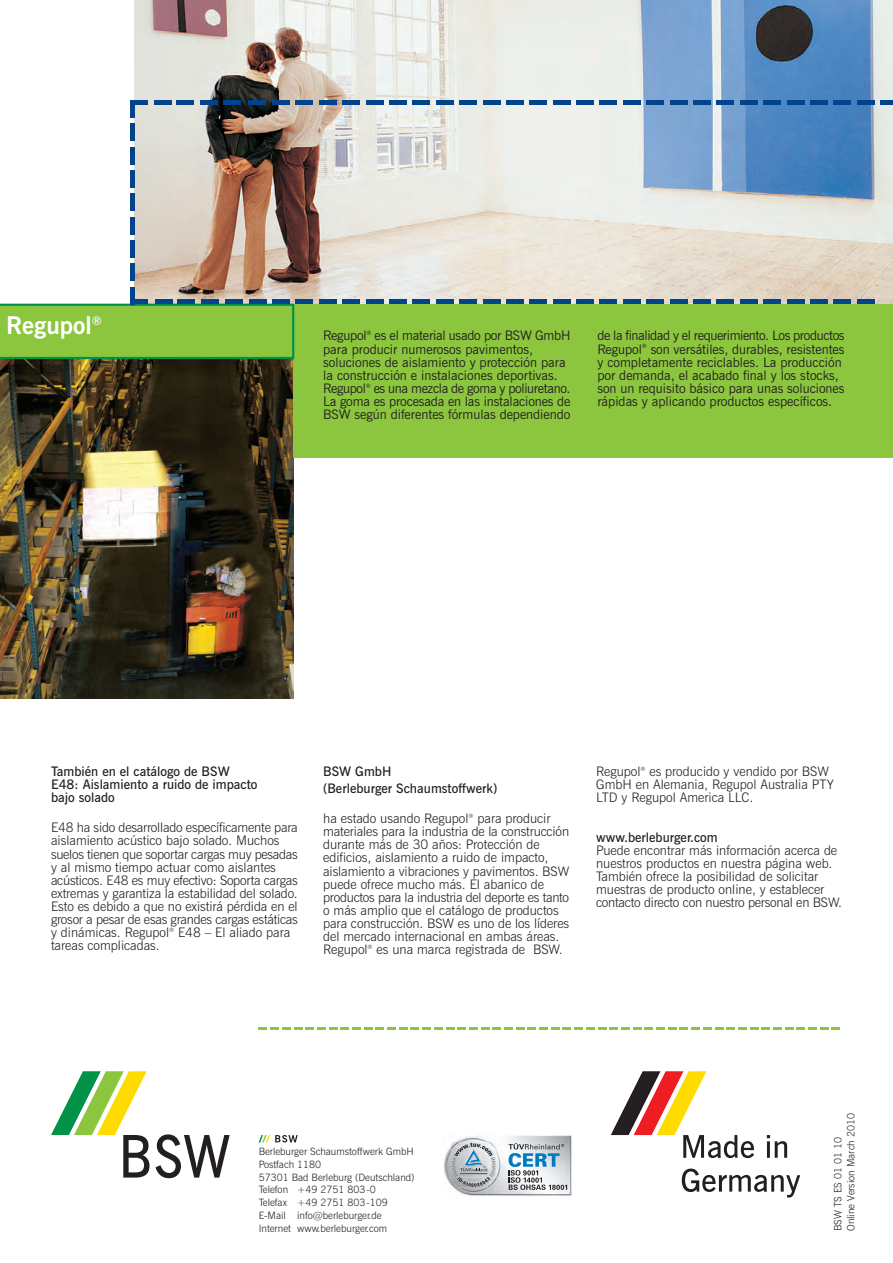
<style>
.page{position:relative;width:893px;height:1263px;background:#fff}
.page>*{position:absolute;margin:0;border:0;box-sizing:border-box;transform-origin:0 0}
.t1{font:700 24.45px "News Gothic BT";color:#fff}
.t2{font:300 13.2px/13.2px "News Gothic BT";color:#231f20}
.t3{font:13.2px/13px "News Gothic BT";color:#231f20}
.t4{font:600 13.2px/13.2px "News Gothic BT";color:#231f20}
.t5{font:300 10.2px/12.8px "News Gothic BT";color:#231f20}
.t6{font:300 10.05px/12.8px "News Gothic BT";color:#231f20}
</style>
<div class="page">
<img style="left:0;top:359px;width:293px;height:339px">
<img style="left:135px;top:0;width:757px;height:304px">
<img style="left:892px;top:0;width:1px;height:458px">
<hr style="left:892px;top:253px;width:1px;height:51px;background:#01448c">
<div style="left:293px;top:304px;width:600px;height:153px;background:#8bc63e"></div>
<svg style="left:0;top:304px;width:294px;height:55px;background:#80c13e"></svg>
<svg style="left:259px;top:1135px;width:39px;height:7px"></svg>
<img style="left:444px;top:1135px;width:128px;height:61px">
<svg style="left:508px;top:1143px;width:59px;height:47px"></svg>
<img style="left:451px;top:1142px;width:45px;height:35px">
<img style="left:456px;top:1187px;width:35px;height:1px">
<svg style="left:452px;top:1143px;width:43px;height:44px;background:#acb6bd"></svg>
<svg style="left:156px;top:1134px;width:74px;height:44px"></svg>
<svg style="left:51px;top:1071px;width:98px;height:106px"></svg>
<svg style="left:682px;top:1168px;width:118px;height:29px"></svg>
<svg style="left:767px;top:1135px;width:20px;height:23px"></svg>
<svg style="left:611px;top:1071px;width:143px;height:87px"></svg>
<hr style="left:881px;top:100px;width:12px;height:4px;background:#01448c">
<hr style="left:857px;top:100px;width:17px;height:4px;background:#01448c">
<hr style="left:834px;top:100px;width:17px;height:4px;background:#01448c">
<hr style="left:810px;top:100px;width:17px;height:4px;background:#01448c">
<hr style="left:787px;top:100px;width:17px;height:4px;background:#01448c">
<hr style="left:764px;top:100px;width:17px;height:4px;background:#01448c">
<hr style="left:740px;top:100px;width:17px;height:4px;background:#01448c">
<hr style="left:717px;top:100px;width:17px;height:4px;background:#01448c">
<hr style="left:693px;top:100px;width:17px;height:4px;background:#01448c">
<hr style="left:670px;top:100px;width:17px;height:4px;background:#01448c">
<hr style="left:647px;top:100px;width:17px;height:4px;background:#01448c">
<hr style="left:623px;top:100px;width:17px;height:4px;background:#01448c">
<hr style="left:600px;top:100px;width:17px;height:4px;background:#01448c">
<hr style="left:577px;top:100px;width:17px;height:4px;background:#01448c">
<hr style="left:553px;top:100px;width:17px;height:4px;background:#01448c">
<hr style="left:530px;top:100px;width:17px;height:4px;background:#01448c">
<hr style="left:506px;top:100px;width:17px;height:4px;background:#01448c">
<hr style="left:483px;top:100px;width:17px;height:4px;background:#01448c">
<hr style="left:460px;top:100px;width:17px;height:4px;background:#01448c">
<hr style="left:436px;top:100px;width:17px;height:4px;background:#01448c">
<hr style="left:413px;top:100px;width:17px;height:4px;background:#01448c">
<hr style="left:389px;top:100px;width:17px;height:4px;background:#01448c">
<hr style="left:366px;top:100px;width:17px;height:4px;background:#01448c">
<hr style="left:343px;top:100px;width:17px;height:4px;background:#01448c">
<hr style="left:319px;top:100px;width:17px;height:4px;background:#01448c">
<hr style="left:296px;top:100px;width:17px;height:4px;background:#01448c">
<hr style="left:273px;top:100px;width:17px;height:4px;background:#01448c">
<hr style="left:200px;top:100px;width:17px;height:4px;background:#01448c">
<hr style="left:177px;top:100px;width:17px;height:4px;background:#01448c">
<hr style="left:154px;top:100px;width:17px;height:4px;background:#01448c">
<hr style="left:130px;top:100px;width:17px;height:4px;background:#01448c">
<div style="left:130px;top:194px;width:5px;height:17px;background:#01448c"></div>
<div style="left:130px;top:170px;width:5px;height:17px;background:#01448c"></div>
<div style="left:130px;top:147px;width:5px;height:17px;background:#01448c"></div>
<div style="left:130px;top:124px;width:5px;height:17px;background:#01448c"></div>
<div style="left:130px;top:100px;width:5px;height:17px;background:#01448c"></div>
<div style="left:130px;top:217px;width:5px;height:17px;background:#01448c"></div>
<div style="left:130px;top:241px;width:5px;height:17px;background:#01448c"></div>
<div style="left:130px;top:264px;width:5px;height:17px;background:#01448c"></div>
<hr style="left:224px;top:100px;width:17px;height:4px;background:#01448c">
<hr style="left:248px;top:100px;width:17px;height:4px;background:#01448c">
<div style="left:130px;top:287px;width:5px;height:17px;background:#01448c"></div>
<hr style="left:130px;top:300px;width:17px;height:4px;background:#01448c">
<hr style="left:201px;top:300px;width:17px;height:4px;background:#01448c">
<hr style="left:178px;top:300px;width:17px;height:4px;background:#01448c">
<hr style="left:155px;top:300px;width:17px;height:4px;background:#01448c">
<hr style="left:250px;top:300px;width:17px;height:4px;background:#01448c">
<hr style="left:225px;top:300px;width:17px;height:4px;background:#01448c">
<hr style="left:857px;top:300px;width:17px;height:4px;background:#01448c">
<hr style="left:834px;top:300px;width:17px;height:4px;background:#01448c">
<hr style="left:810px;top:300px;width:17px;height:4px;background:#01448c">
<hr style="left:787px;top:300px;width:17px;height:4px;background:#01448c">
<hr style="left:764px;top:300px;width:17px;height:4px;background:#01448c">
<hr style="left:740px;top:300px;width:17px;height:4px;background:#01448c">
<hr style="left:717px;top:300px;width:17px;height:4px;background:#01448c">
<hr style="left:693px;top:300px;width:17px;height:4px;background:#01448c">
<hr style="left:670px;top:300px;width:17px;height:4px;background:#01448c">
<hr style="left:647px;top:300px;width:17px;height:4px;background:#01448c">
<hr style="left:623px;top:300px;width:17px;height:4px;background:#01448c">
<hr style="left:600px;top:300px;width:17px;height:4px;background:#01448c">
<hr style="left:577px;top:300px;width:17px;height:4px;background:#01448c">
<hr style="left:553px;top:300px;width:17px;height:4px;background:#01448c">
<hr style="left:530px;top:300px;width:17px;height:4px;background:#01448c">
<hr style="left:506px;top:300px;width:17px;height:4px;background:#01448c">
<hr style="left:483px;top:300px;width:17px;height:4px;background:#01448c">
<hr style="left:460px;top:300px;width:17px;height:4px;background:#01448c">
<hr style="left:436px;top:300px;width:17px;height:4px;background:#01448c">
<hr style="left:413px;top:300px;width:17px;height:4px;background:#01448c">
<hr style="left:389px;top:300px;width:17px;height:4px;background:#01448c">
<hr style="left:366px;top:300px;width:17px;height:4px;background:#01448c">
<hr style="left:343px;top:300px;width:17px;height:4px;background:#01448c">
<hr style="left:319px;top:300px;width:17px;height:4px;background:#01448c">
<hr style="left:296px;top:300px;width:17px;height:4px;background:#01448c">
<hr style="left:273px;top:300px;width:17px;height:4px;background:#01448c">
<svg style="left:259px;top:1027px;width:581px;height:2px"></svg>
<h1 class="t1" style="left:6px;top:315px;width:97px">Regupol<sup>®</sup></h1>
<p class="t3" style="left:323px;top:330px;width:249px">Regupol<sup>®</sup> es el material usado por BSW GmbH para producir numerosos pavimentos, soluciones de aislamiento y protección para la construcción e instalaciones deportivas.<br>Regupol<sup>®</sup> es una mezcla de goma y poliuretano.<br>La goma es procesada en las instalaciones de BSW según diferentes fórmulas dependiendo</p>
<p class="t3" style="left:597px;top:330px;width:249px">de la finalidad y el requerimiento. Los productos Regupol<sup>®</sup> son versátiles, durables, resistentes y completamente reciclables. La producción por demanda, el acabado final y los stocks, son un requisito básico para unas soluciones rápidas y aplicando productos específicos.</p>
<p class="t4" style="left:51px;top:765px;width:208px">También en el catálogo de BSW<br>E48: Aislamiento a ruido de impacto bajo solado</p>
<p class="t2" style="left:51px;top:822px;width:248px">E48 ha sido desarrollado específicamente para aislamiento acústico bajo solado. Muchos suelos tienen que soportar cargas muy pesadas y al mismo tiempo actuar como aislantes acústicos. E48 es muy efectivo: Soporta cargas extremas y garantiza la estabilidad del solado.<br>Esto es debido a que no existirá pérdida en el grosor a pesar de esas grandes cargas estáticas y dinámicas. Regupol<sup>®</sup> E48 – El aliado para tareas complicadas.</p>
<p class="t4" style="left:323px;top:764px;width:176px;line-height:17px">BSW GmbH<br>(Berleburger Schaumstoffwerk)</p>
<p class="t2" style="left:323px;top:813px;width:248px">ha estado usando Regupol<sup>®</sup> para producir materiales para la industria de la construcción durante más de 30 años: Protección de edificios, aislamiento a ruido de impacto, aislamiento a vibraciones y pavimentos. BSW puede ofrece mucho más. El abanico de productos para la industria del deporte es tanto o más amplio que el catálogo de productos para construcción. BSW es uno de los líderes del mercado internacional en ambas áreas.<br>Regupol<sup>®</sup> es una marca registrada de BSW.</p>
<p class="t2" style="left:596px;top:765px;width:239px">Regupol<sup>®</sup> es producido y vendido por BSW<br>GmbH en Alemania, Regupol Australia PTY<br>LTD y Regupol America LLC.</p>
<p class="t4" style="left:596px;top:831px;width:123px">www.berleburger.com</p>
<p class="t2" style="left:596px;top:844px;width:248px">Puede encontrar más información acerca de nuestros productos en nuestra página web.<br>También ofrece la posibilidad de solicitar muestras de producto online, y establecer contacto directo con nuestro personal en BSW.</p>
<p class="t6" style="left:259px;top:1146px;width:157px">Berleburger Schaumstoffwerk GmbH<br>Postfach 1180<br>57301 Bad Berleburg (Deutschland)<br>Telefon +49 2751 803-0<br>Telefax +49 2751 803-109<br>E-Mail info@berleburger.de<br>Internet www.berleburger.com</p>
<p class="t5" style="left:832px;top:1231px;width:119px;rotate:-90deg">BSW TS ES 01 01 10<br>Online Version March 2010</p>
</div>
